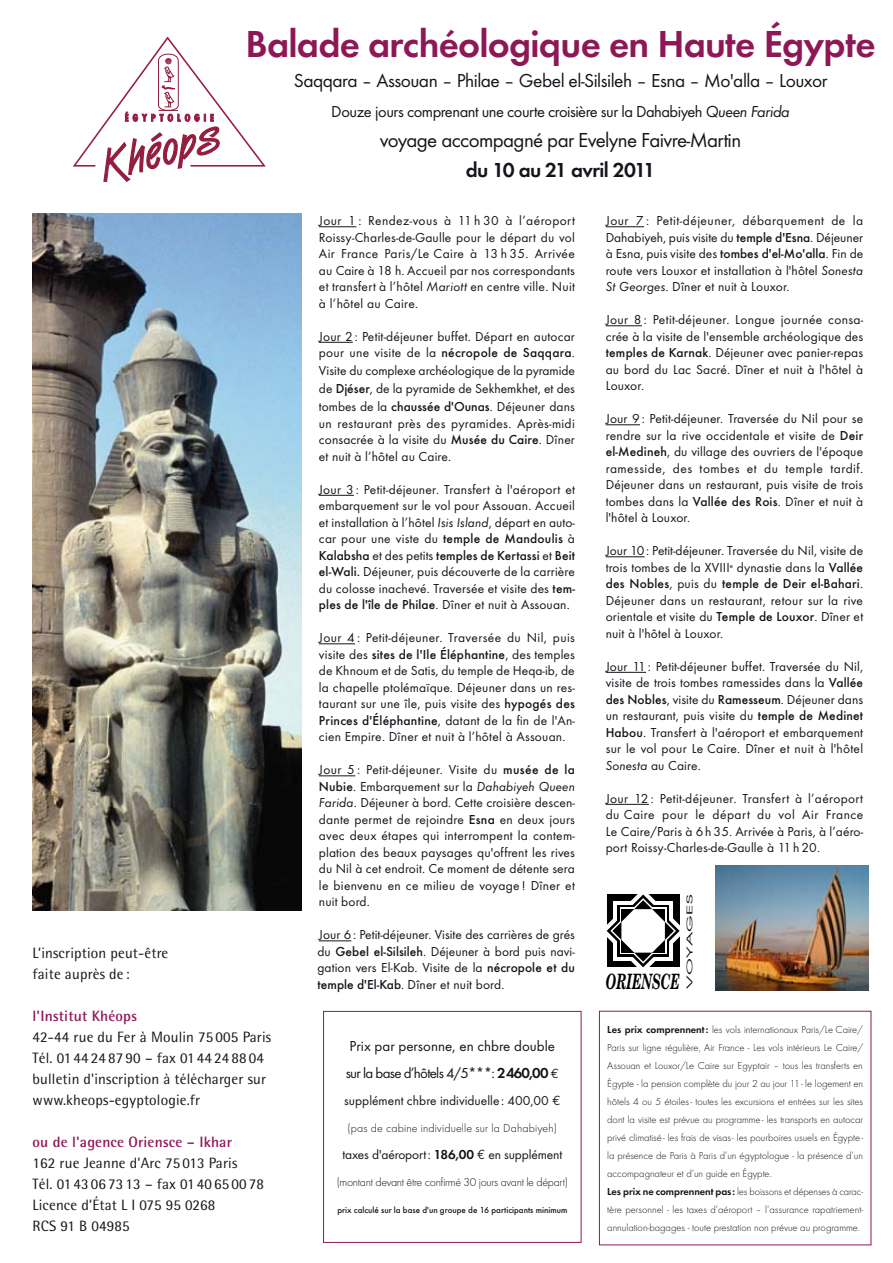
<style>
.page{position:relative;width:893px;height:1263px;background:#fff}
.page>*{position:absolute;margin:0;border:0;box-sizing:border-box;transform-origin:0 0}
.t1{font:600 39px "Futura T";letter-spacing:-.02em;color:#8e1855}
.t2{font:italic 700 21.15px "New Century Schlbk";color:#000;scale:.6 1}
.t3{font:21px "Futura T";letter-spacing:-.03em;color:#14141b}
.t4{font:600 21px "Futura T";letter-spacing:-.03em;color:#14141b}
.t5{font:19.5px "Futura T";letter-spacing:-.025em;color:#14141b}
.t6{font:16.5px "Futura T";letter-spacing:-.03em;color:#14141b}
.t7{font:15px/21px "Rotis Semi Sans";letter-spacing:.01em;color:#14141b}
.t8{font:15px/27px "Futura T";color:#14141b}
.t9{font:700 15px "Rotis Semi Sans";letter-spacing:.01em;color:#8e1855}
.t10{font:13.5px/16.5px "Futura T";letter-spacing:.01em;color:#14141b;text-align:justify}
.t11{font:13.5px "Futura T";letter-spacing:-.01em;color:#14141b}
.t12{font:300 12px "Futura T";letter-spacing:-.025em;color:#14141b}
.t13{font:300 12px "Futura T";letter-spacing:.01em;color:#14141b}
.t14{font:300 10.5px/18px "Futura T";letter-spacing:-.005em;color:#14141b}
.t15{font:500 9px "Futura T";color:#14141b}
.t16{font:7.8px "Avant Garde";letter-spacing:.01em;color:#000;scale:2.48 1}
.s1{font-style:italic}
.s2{font-weight:500}
.s3{font-weight:600}
.s4{font-family:"Euro Mono";font-size:13.5px}
.s5{font-family:"Euro Mono"}
</style>
<div class="page">
<hr style="left:319px;top:226px;width:37px;height:1px;background:#14141b">
<hr style="left:319px;top:342px;width:34px;height:1px;background:#14141b">
<hr style="left:319px;top:495px;width:35px;height:1px;background:#14141b">
<hr style="left:319px;top:643px;width:36px;height:1px;background:#14141b">
<hr style="left:319px;top:775px;width:36px;height:1px;background:#14141b">
<hr style="left:319px;top:940px;width:32px;height:1px;background:#14141b">
<hr style="left:606px;top:226px;width:38px;height:1px;background:#14141b">
<hr style="left:606px;top:325px;width:36px;height:1px;background:#14141b">
<hr style="left:606px;top:424px;width:34px;height:1px;background:#14141b">
<hr style="left:606px;top:556px;width:39px;height:1px;background:#14141b">
<hr style="left:606px;top:672px;width:40px;height:1px;background:#14141b">
<hr style="left:606px;top:804px;width:43px;height:1px;background:#14141b">
<svg style="left:606px;top:894px;width:74px;height:74px"></svg>
<div style="left:323px;top:1011px;width:258px;height:232px;border:1px solid #8e1855"></div>
<img style="left:33px;top:214px;width:269px;height:696px">
<svg style="left:72px;top:36px;width:194px;height:146px"></svg>
<img style="left:715px;top:865px;width:154px;height:126px">
<h1 class="t1" style="left:246px;top:21px;width:631px">Balade archéologique en Haute Égypte</h1>
<h3 class="t5" style="left:294px;top:69px;width:535px">Saqqara – Assouan – Philae – Gebel el-Silsileh – Esna – Mo'alla – Louxor</h3>
<p class="t6" style="left:331px;top:102px;width:460px">Douze jours comprenant une courte croisière sur la Dahabiyeh <span class="s1">Queen Farida</span></p>
<h3 class="t3" style="left:380px;top:128px;width:363px">voyage accompagné par Evelyne Faivre-Martin</h3>
<h3 class="t4" style="left:466px;top:158px;width:191px">du 10 au 21 avril 2011</h3>
<p class="t7" style="left:33px;top:942px;width:137px">L’inscription peut-être faite auprès de :</p>
<p class="t9" style="left:33px;top:1007px;width:106px">l'Institut Khéops</p>
<p class="t7" style="left:33px;top:1026px;width:240px">42-44 rue du Fer à Moulin 75 005 Paris Tél. 01 44 24 87 90 – fax 01 44 24 88 04 bulletin d'inscription à télécharger sur www.kheops-egyptologie.fr</p>
<p class="t9" style="left:33px;top:1133px;width:201px">ou de l'agence Oriensce – Ikhar</p>
<p class="t7" style="left:33px;top:1152px;width:233px">162 rue Jeanne d'Arc 75 013 Paris<br>Tél. 01 43 06 73 13 – fax 01 40 65 00 78<br>Licence d’État L I 075 95 0268<br>RCS 91 B 04985</p>
<p class="t10" style="left:319px;top:213px;width:258px">Jour 1 : Rendez-vous à 11 h 30 à l’aéroport Roissy-Charles-de-Gaulle pour le départ du vol Air France Paris/Le Caire à 13 h 35. Arrivée au Caire à 18 h. Accueil par nos correspondants et transfert à l’hôtel <span class="s1">Mariott</span> en centre ville. Nuit à l’hôtel au Caire.</p>
<p class="t10" style="left:319px;top:328px;width:258px">Jour 2 : Petit-déjeuner buffet. Départ en autocar pour une visite de la <span class="s2">nécropole de Saqqara</span>.</p>
<p class="t10" style="left:319px;top:362px;width:258px;line-height:18px">Visite du complexe archéologique de la pyramide de <span class="s2">Djéser</span>, de la pyramide de Sekhemkhet, et des tombes de la <span class="s2">chaussée d'Ounas</span>. Déjeuner dans</p>
<p class="t10" style="left:319px;top:415px;width:258px">un restaurant près des pyramides. Après-midi consacrée à la visite du <span class="s2">Musée du Caire</span>. Dîner et nuit à l’hôtel au Caire.</p>
<p class="t10" style="left:319px;top:481px;width:258px">Jour 3 : Petit-déjeuner. Transfert à l'aéroport et embarquement sur le vol pour Assouan. Accueil et installation à l’hôtel <span class="s1">Isis Island</span>, départ en auto&shy;car pour une viste du <span class="s2">temple de Mandoulis</span> à <span class="s2">Kalabsha</span> et des petits <span class="s2">temples de Kertassi</span> et <span class="s2">Beit el-Wali.</span> Déjeuner, puis découverte de la carrière du colosse inachevé. Traversée et visite des <span class="s2">tem&shy;ples de l'île de Philae</span>. Dîner et nuit à Assouan.</p>
<p class="t10" style="left:319px;top:629px;width:258px">Jour 4 : Petit-déjeuner. Traversée du Nil, puis visite des <span class="s2">sites de l'Ile Éléphantine</span>, des temples de Khnoum et de Satis, du temple de Heqa-ib, de la chapelle ptolémaïque. Déjeuner dans un res&shy;taurant sur une île, puis visite des <span class="s2">hypogés des Princes d'Éléphantine</span>, datant de la fin de l'An&shy;cien Empire. Dîner et nuit à l’hôtel à Assouan.</p>
<p class="t10" style="left:319px;top:761px;width:258px">Jour 5 : Petit-déjeuner. Visite du <span class="s2">musée de la Nubie</span>. Embarquement sur la <span class="s1">Dahabiyeh Queen Farida</span>. Déjeuner à bord. Cette croisière descen&shy;dante permet de rejoindre <span class="s2">Esna</span> en deux jours avec deux étapes qui interrompent la contem&shy;plation des beaux paysages qu'offrent les rives du Nil à cet endroit. Ce moment de détente sera le bienvenu en ce milieu de voyage ! Dîner et nuit bord.</p>
<p class="t10" style="left:317px;top:926px;width:259px">Jour 6: Petit-déjeuner. Visite des carrières de grés du <span class="s2">Gebel el-Silsileh</span>. Déjeuner à bord puis navi&shy;gation vers El-Kab. Visite de la <span class="s2">nécropole et du temple d'El-Kab</span>. Dîner et nuit bord.</p>
<p class="t8" style="left:346px;top:1033px;width:215px">Prix par personne, en chbre double sur la base d’hôtels 4/5***: <span class="s3">2460,00</span> <span class="s4">€</span></p>
<p class="t10" style="left:344px;top:1092px;width:218px">supplément chbre individuelle : 400,00 <span class="s5">€</span></p>
<p class="t13" style="left:347px;top:1121px;width:211px">(pas de cabine individuelle sur la Dahabiyeh)</p>
<p class="t11" style="left:342px;top:1147px;width:221px">taxes d'aéroport: <span class="s3">186,00</span> <span class="s5">€</span> en supplément</p>
<p class="t12" style="left:337px;top:1175px;width:233px">(montant devant être confirmé 30 jours avant le départ)</p>
<p class="t15" style="left:337px;top:1205px;width:231px">prix calculé sur la base d'un groupe de 16 participants minimum</p>
<p class="t10" style="left:606px;top:213px;width:259px">Jour 7 : Petit-déjeuner, débarquement de la Dahabiyeh, puis visite du <span class="s2">temple d'Esna</span>. Déjeuner à Esna, puis visite des <span class="s2">tombes d'el-Mo'alla</span>. Fin de route vers Louxor et installation à l'hôtel <span class="s1">Sonesta St Georges</span>. Dîner et nuit à Louxor.</p>
<p class="t10" style="left:606px;top:312px;width:259px">Jour 8 : Petit-déjeuner. Longue journée consa&shy;crée à la visite de l'ensemble archéologique des <span class="s2">temples de Karnak</span>. Déjeuner avec panier-repas au bord du Lac Sacré. Dîner et nuit à l'hôtel à Louxor.</p>
<p class="t10" style="left:606px;top:411px;width:259px">Jour 9 : Petit-déjeuner. Traversée du Nil pour se rendre sur la rive occidentale et visite de <span class="s2">Deir el-Medineh</span>, du village des ouvriers de l'époque ramesside, des tombes et du temple tardif.<br>Déjeuner dans un restaurant, puis visite de trois tombes dans la <span class="s2">Vallée des Rois</span>. Dîner et nuit à l'hôtel à Louxor.</p>
<p class="t10" style="left:606px;top:543px;width:259px">Jour 10: Petit-déjeuner. Traversée du Nil, visite de trois tombes de la XVIII<sup>e</sup> dynastie dans la <span class="s2">Vallée des Nobles</span>, puis du <span class="s2">temple de Deir el-Bahari</span>.<br>Déjeuner dans un restaurant, retour sur la rive orientale et visite du <span class="s2">Temple de Louxor</span>. Dîner et nuit à l'hôtel à Louxor.</p>
<p class="t10" style="left:606px;top:658px;width:259px">Jour 11 : Petit-déjeuner buffet. Traversée du Nil, visite de trois tombes ramessides dans la <span class="s2">Vallée des Nobles</span>, visite du <span class="s2">Ramesseum</span>. Déjeuner dans un restaurant, puis visite du <span class="s2">temple de Medinet Habou</span>. Transfert à l'aéroport et embarquement sur le vol pour Le Caire. Dîner et nuit à l'hôtel <span class="s1">Sonesta</span> au Caire.</p>
<p class="t10" style="left:606px;top:790px;width:259px">Jour 12 : Petit-déjeuner. Transfert à l’aéroport du Caire pour le départ du vol Air France Le Caire/Paris à 6 h 35. Arrivée à Paris, à l’aéro&shy;port Roissy-Charles-de-Gaulle à 11 h 20.</p>
<p class="t16" style="left:685px;top:989px;width:40px;rotate:-90deg">VOYAGES</p>
<p class="t14" style="left:607px;top:1020px;width:257px"><span class="s3">Les prix comprennent:</span> les vols internationaux Paris/Le Caire/ Paris sur ligne régulière, Air France - Les vols intérieurs Le Caire/ Assouan et Louxor/Le Caire sur Egyptair – tous les transferts en Égypte - la pension complète du jour 2 au jour 11- le logement en hôtels 4 ou 5 étoiles- toutes les excursions et entrées sur les sites dont la visite est prévue au programme- les transports en autocar privé climatisé- les frais de visas- les pourboires usuels en Égypte&shy;la présence de Paris à Paris d’un égyptologue - la présence d’un accompagnateur et d’un guide en Égypte.<br><span class="s3">Les prix ne comprennent pas :</span> les boissons et dépenses à carac&shy;tère personnel - les taxes d’aéroport – l’assurance rapatriement&shy;annulation-bagages - toute prestation non prévue au programme.</p>
<h2 class="t2" style="left:606px;top:968px;width:125px">ORIENSCE</h2>
</div>
